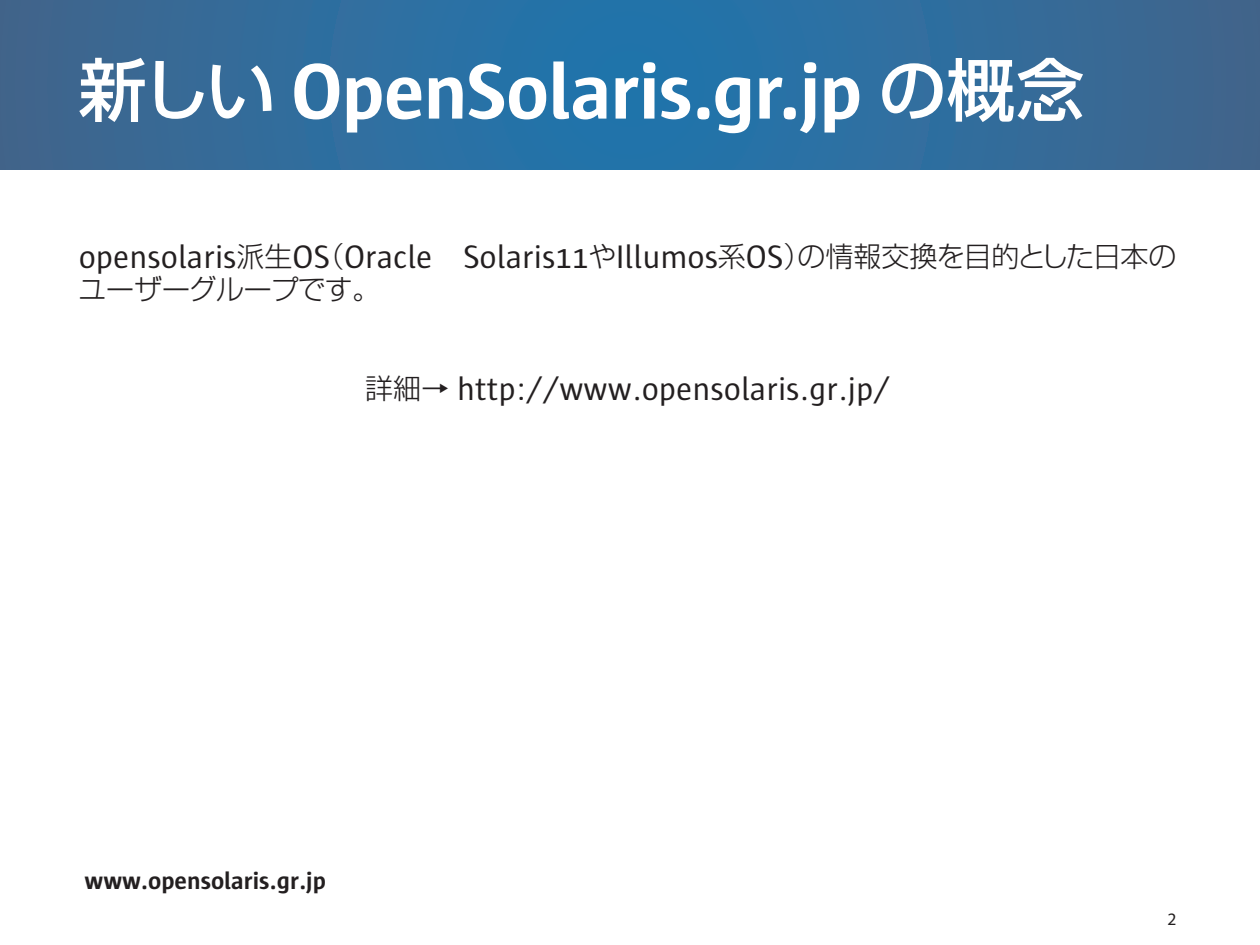
<style>
.page{position:relative;width:1260px;height:945px;background:#fff}
.page>*{position:absolute;margin:0;border:0;box-sizing:border-box;transform-origin:0 0}
.t1{font:700 80.5px "Sun";letter-spacing:-.01em;color:#fff}
.t2{font:33.25px "Sun";color:#231f20}
.t3{font:300 28px "Shin Go Pro";letter-spacing:-.015em;color:#231f20}
.t4{font:700 24.85px "Sun";color:#231f20}
.t5{font:17.5px "Myriad Pro";color:#231f20}
.s1{font-family:"Shin Go Pro";font-weight:500;font-size:68.25px}
.s2{font-family:"Shin Go Pro";font-weight:300;font-size:28px}
</style>
<div class="page">
<svg style="left:0;top:0;width:1260px;height:170px;background:#306c9c"></svg>
<h1 class="t1" style="left:79px;top:47px;width:1007px"><span class="s1">新しい</span> OpenSolaris.gr.jp <span class="s1">の概念</span></h1>
<p class="t2" style="left:79px;top:239px;width:1099px">opensolaris<span class="s2">派生</span>OS<span class="s2">（</span>Oracle Solaris11<span class="s2">や</span>Illumos<span class="s2">系</span>OS<span class="s2">）の情報交換を目的とした日本の</span></p>
<p class="t3" style="left:79px;top:267px;width:303px">ユーザーグループです。</p>
<p class="t2" style="left:365px;top:371px;width:526px"><span class="s2">詳細→</span> http://www.opensolaris.gr.jp/</p>
<p class="t4" style="left:85px;top:867px;width:243px">www.opensolaris.gr.jp</p>
<p class="t5" style="left:1168px;top:908px;width:10px">2</p>
</div>
